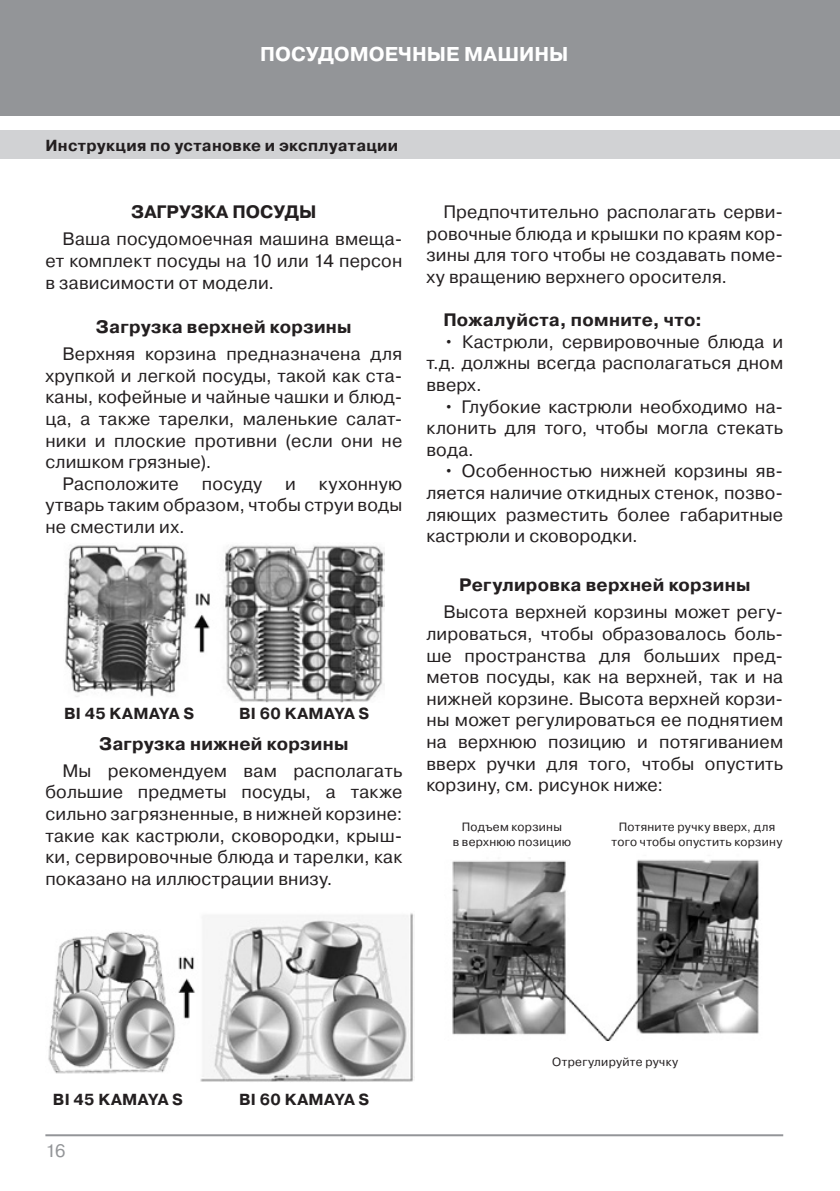
<style>
.page{position:relative;width:840px;height:1191px;background:#fff}
.page>*{position:absolute;margin:0;border:0;box-sizing:border-box;transform-origin:0 0}
.t1{font:700 20px "Pragmatica C";color:#fff}
.Based_text{font:18px/21.6px "Pragmatica C";letter-spacing:.01em;color:#231f20;text-align:justify}
.vstavka{font:700 18px "Pragmatica C";letter-spacing:.015em;color:#231f20}
.Based_text-2{font:700 18px "Pragmatica C";letter-spacing:.015em;color:#231f20}
.Podzagolovok{font:700 18px "Pragmatica C";color:#231f20}
.t2{font:18px "Pragmatica C";color:#939598}
.vstavka-2{font:700 16px "Pragmatica C";letter-spacing:.02em;color:#231f20}
.Table{font:12px/14.4px "Pragmatica C";letter-spacing:.025em;color:#231f20;text-align:center}
</style>
<div class="page">
<div style="left:0;top:0;width:839px;height:116px;background:#939598"></div>
<div style="left:0;top:130px;width:839px;height:29px;background:#d1d2d4"></div>
<hr style="left:45px;top:1134px;width:737px;height:2px;background:#939598">
<img style="left:65px;top:545px;width:319px;height:157px">
<img style="left:48px;top:913px;width:366px;height:169px">
<img style="left:452px;top:857px;width:307px;height:183px">
<p class="t1" style="left:260px;top:43px;width:309px">ПОСУДОМОЕЧНЫЕ МАШИНЫ</p>
<p class="vstavka-2" style="left:45px;top:136px;width:354px">Инструкция по установке и эксплуатации</p>
<p class="Podzagolovok" style="left:131px;top:202px;width:186px">ЗАГРУЗКА ПОСУДЫ</p>
<p class="Based_text" style="left:45px;top:228px;width:358px;text-indent:17px">Ваша посудомоечная машина вмеща&shy;ет комплект посуды на 10 или 14 персон в зависимости от модели.</p>
<p class="vstavka" style="left:96px;top:317px;width:257px">Загрузка верхней корзины</p>
<p class="Based_text" style="left:45px;top:343px;width:358px;text-indent:17px">Верхняя корзина предназначена для хрупкой и легкой посуды, такой как ста&shy;каны, кофейные и чайные чашки и блюд&shy;ца, а также тарелки, маленькие салат&shy;ники и плоские противни (если они не слишком грязные).</p>
<p class="Based_text" style="left:62px;top:473px;width:118px">Расположите</p>
<p class="Based_text" style="left:202px;top:473px;width:62px">посуду</p>
<p class="Based_text" style="left:285px;top:473px;width:12px">и</p>
<p class="Based_text" style="left:45px;top:473px;width:358px;text-indent:273px">кухонную утварь таким образом, чтобы струи воды не сместили их.</p>
<p class="vstavka-2" style="left:64px;top:704px;width:132px">BI 45 KAMAYA S</p>
<p class="vstavka-2" style="left:239px;top:704px;width:132px">BI 60 KAMAYA S</p>
<p class="vstavka" style="left:99px;top:733px;width:251px">Загрузка нижней корзины</p>
<p class="Based_text" style="left:45px;top:760px;width:358px;text-indent:17px">Мы рекомендуем вам располагать большие предметы посуды, а также сильно загрязненные, в нижней корзине: такие как кастрюли, сковородки, крыш&shy;ки, сервировочные блюда и тарелки, как показано на иллюстрации внизу.</p>
<p class="Based_text" style="left:426px;top:201px;width:358px;text-indent:17px">Предпочтительно располагать серви&shy;ровочные блюда и крышки по краям кор&shy;зины для того чтобы не создавать поме&shy;ху вращению верхнего оросителя.</p>
<p class="Based_text-2" style="left:443px;top:310px;width:260px">Пожалуйста, помните, что:</p>
<p class="Based_text" style="left:426px;top:331px;width:358px;text-indent:17px">• Кастрюли, сервировочные блюда и т.д. должны всегда располагаться дном вверх.</p>
<p class="Based_text" style="left:426px;top:396px;width:358px;text-indent:17px">• Глубокие кастрюли необходимо на&shy;клонить для того, чтобы могла стекать вода.</p>
<p class="Based_text" style="left:426px;top:460px;width:358px;text-indent:17px">• Особенностью нижней корзины яв&shy;ляется наличие откидных стенок, позво&shy;ляющих разместить более габаритные кастрюли и сковородки.</p>
<p class="vstavka" style="left:459px;top:575px;width:293px">Регулировка верхней корзины</p>
<p class="Based_text" style="left:426px;top:601px;width:358px;text-indent:17px">Высота верхней корзины может регу&shy;лироваться, чтобы образовалось боль&shy;ше пространства для больших пред&shy;метов посуды, как на верхней, так и на нижней корзине. Высота верхней корзи&shy;ны может регулироваться ее поднятием на верхнюю позицию и потягиванием вверх ручки для того, чтобы опустить корзину, см. рисунок ниже:</p>
<p class="Table" style="left:452px;top:820px;width:120px">Подъем корзины<br>в верхнюю позицию</p>
<p class="Table" style="left:611px;top:820px;width:172px">Потяните ручку вверх, для того чтобы опустить корзину</p>
<p class="vstavka-2" style="left:53px;top:1090px;width:132px">BI 45 KAMAYA S</p>
<p class="vstavka-2" style="left:239px;top:1090px;width:132px">BI 60 KAMAYA S</p>
<p class="t2" style="left:45px;top:1140px;width:22px">16</p>
<p class="Table" style="left:552px;top:1055px;width:127px">Отрегулируйте ручку</p>
</div>
